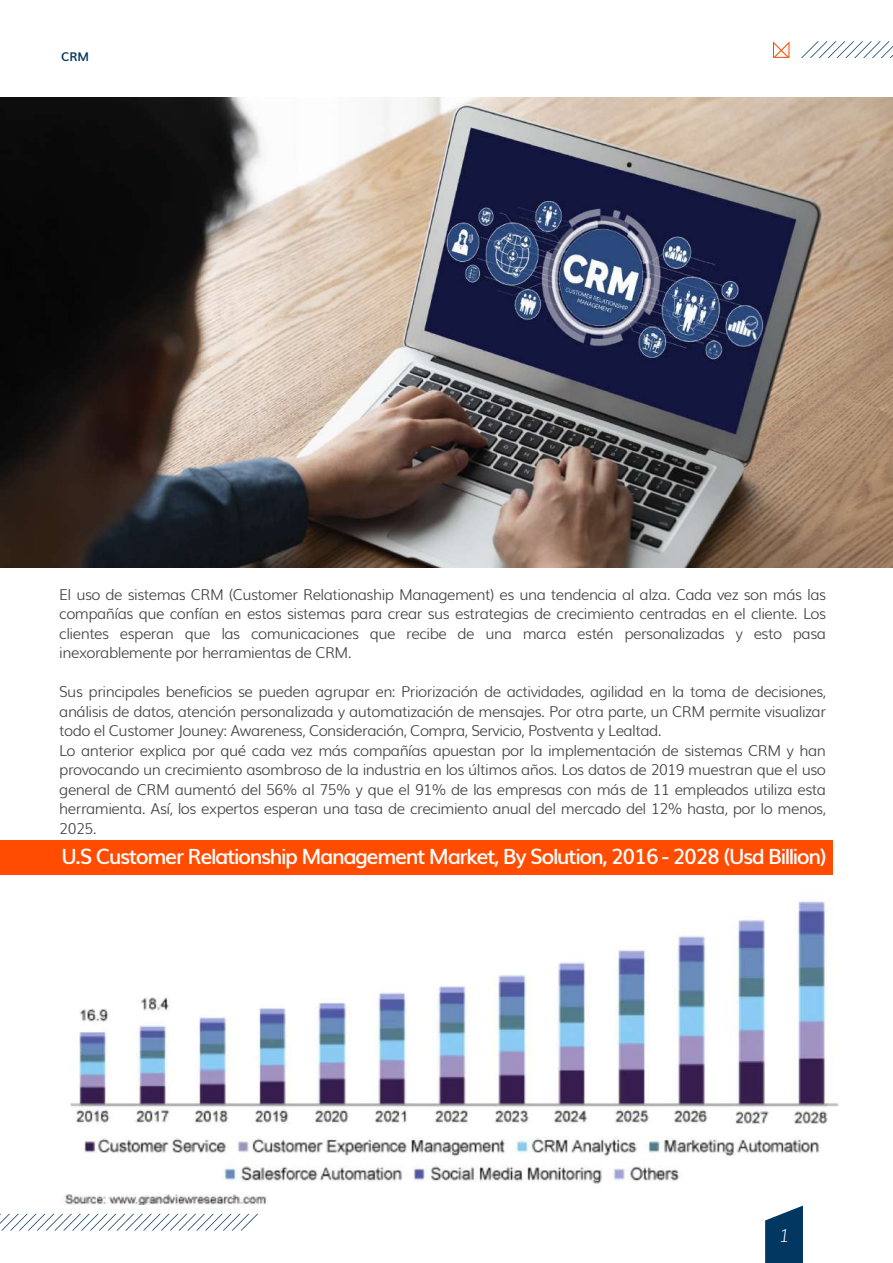
<style>
.page{position:relative;width:893px;height:1263px;background:#fff}
.page>*{position:absolute;margin:0;border:0;box-sizing:border-box;transform-origin:0 0}
.t1{font:600 21px "Muli";letter-spacing:-.065em;color:#fff}
.t2{font:italic 200 18px "Muli";color:#fff}
.t3{font:300 15px/19.5px "Muli";letter-spacing:-.035em;color:#444242;text-align:justify}
.t4{font:700 12px "Muli";color:#013760}
</style>
<div class="page">
<svg style="left:765px;top:1205px;width:38px;height:58px;background:#255376"></svg>
<svg style="left:0;top:1214px;width:258px;height:16px"></svg>
<svg style="left:773px;top:41px;width:16px;height:17px"></svg>
<svg style="left:801px;top:41px;width:92px;height:17px"></svg>
<img style="left:0;top:98px;width:893px;height:469px">
<img style="left:62px;top:871px;width:777px;height:333px">
<div style="left:0;top:840px;width:832px;height:34px;background:#ff4c00"></div>
<p class="t4" style="left:61px;top:47px;width:30px">CRM</p>
<p class="t3" style="left:59px;top:584px;width:768px">El uso de sistemas CRM (Customer Relationaship Management) es una tendencia al alza. Cada vez son más las compañías que confían en estos sistemas para crear sus estrategias de crecimiento centradas en el cliente. Los clientes esperan que las comunicaciones que recibe de una marca estén personalizadas y esto pasa inexorablemente por herramientas de CRM.</p>
<p class="t3" style="left:59px;top:681px;width:768px;text-align:left">Sus principales beneficios se pueden agrupar en: Priorización de actividades, agilidad en la toma de decisiones, análisis de datos, atención personalizada y automatización de mensajes. Por otra parte, un CRM permite visualizar todo el Customer Jouney: Awareness, Consideración, Compra, Servicio, Postventa y Lealtad.<br>Lo anterior explica por qué cada vez más compañías apuestan por la implementación de sistemas CRM y han provocando un crecimiento asombroso de la industria en los últimos años. Los datos de 2019 muestran que el uso general de CRM aumentó del 56% al 75% y que el 91% de las empresas con más de 11 empleados utiliza esta herramienta. Así, los expertos esperan una tasa de crecimiento anual del mercado del 12% hasta, por lo menos, 2025.</p>
<h1 class="t1" style="left:62px;top:839px;width:767px">U.S Customer Relationship Management Market, By Solution, 2016 - 2028 (Usd Billion)</h1>
<p class="t2" style="left:779px;top:1221px;width:12px">1</p>
</div>
